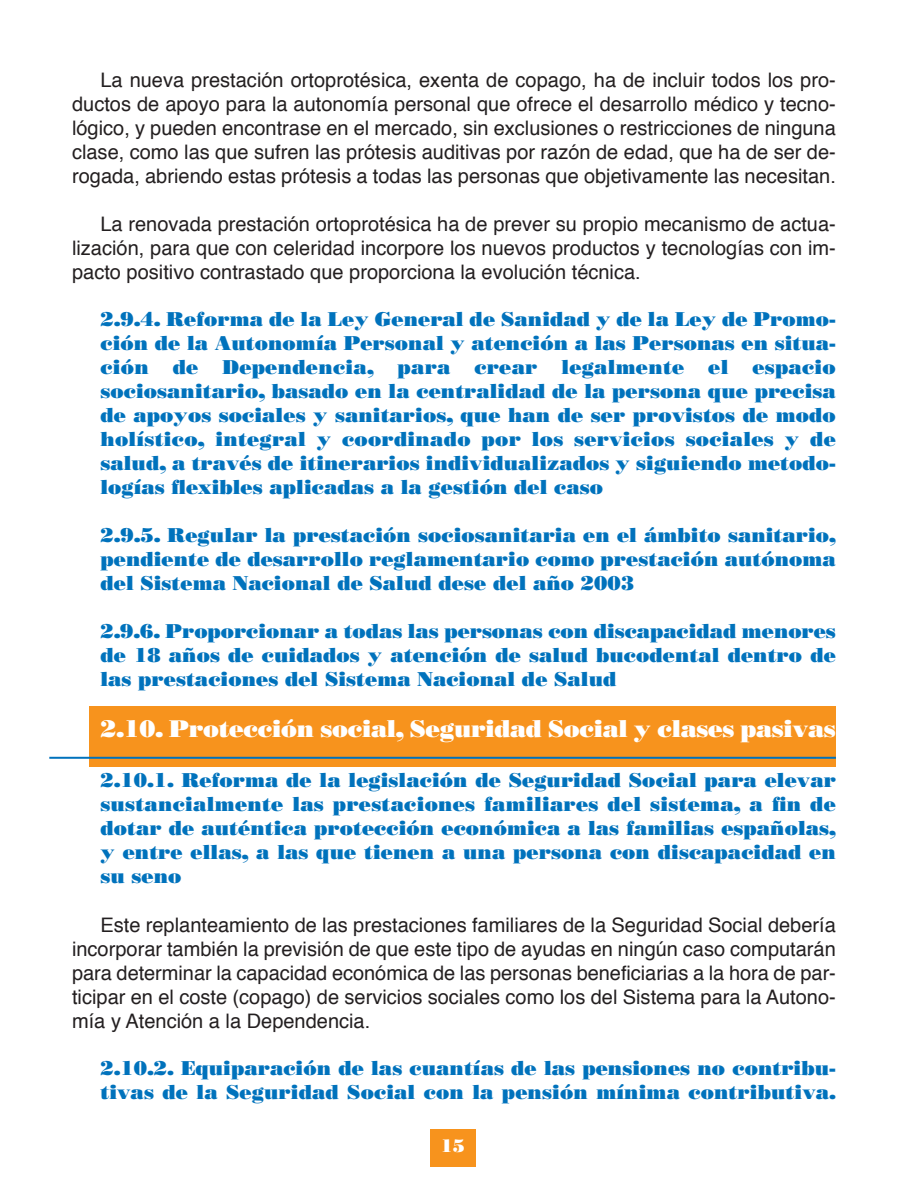
<style>
.page{position:relative;width:908px;height:1191px;background:#fff}
.page>*{position:absolute;margin:0;border:0;box-sizing:border-box;transform-origin:0 0}
.t1{font:24px "Bodoni Std Poster";letter-spacing:-.015em;color:#fff}
.t2{font:20px/24px "Bodoni Std Poster";color:#0072bc;text-align:justify}
.t3{font:20px/24px "Helvetica";color:#231f20;text-align:justify}
.t4{font:18px "Bodoni Std Poster";color:#fff}
</style>
<div class="page">
<div style="left:89px;top:706px;width:746px;height:61px;background:#f7931d"></div>
<div style="left:430px;top:1129px;width:46px;height:37px;background:#f7931d"></div>
<hr style="left:49px;top:757px;width:786px;height:2px;background:#0072bc">
<p class="t3" style="left:72px;top:70px;width:765px;text-indent:28px">La nueva prestación ortoprotésica, exenta de copago, ha de incluir todos los pro&shy;ductos de apoyo para la autonomía personal que ofrece el desarrollo médico y tecno&shy;lógico, y pueden encontrase en el mercado, sin exclusiones o restricciones de ninguna clase, como las que sufren las prótesis auditivas por razón de edad, que ha de ser de&shy;rogada, abriendo estas prótesis a todas las personas que objetivamente las necesitan.</p>
<p class="t3" style="left:72px;top:214px;width:765px;text-indent:28px">La renovada prestación ortoprotésica ha de prever su propio mecanismo de actua&shy;lización, para que con celeridad incorpore los nuevos productos y tecnologías con im&shy;pacto positivo contrastado que proporciona la evolución técnica.</p>
<p class="t2" style="left:100px;top:307px;width:736px">2.9.4. Reforma de la Ley General de Sanidad y de la Ley de Promo&shy;ción de la Autonomía Personal y atención a las Personas en situa&shy;ción de Dependencia, para crear legalmente el espacio sociosanitario, basado en la centralidad de la persona que precisa de apoyos sociales y sanitarios, que han de ser provistos de modo holístico, integral y coordinado por los servicios sociales y de salud, a través de itinerarios individualizados y siguiendo metodo&shy;logías flexibles aplicadas a la gestión del caso</p>
<p class="t2" style="left:100px;top:523px;width:736px">2.9.5. Regular la prestación sociosanitaria en el ámbito sanitario, pendiente de desarrollo reglamentario como prestación autónoma del Sistema Nacional de Salud dese del año 2003</p>
<p class="t2" style="left:100px;top:619px;width:736px">2.9.6. Proporcionar a todas las personas con discapacidad menores de 18 años de cuidados y atención de salud bucodental dentro de las prestaciones del Sistema Nacional de Salud</p>
<p class="t1" style="left:100px;top:714px;width:736px">2.10. Protección social, Seguridad Social y clases pasivas</p>
<p class="t2" style="left:100px;top:768px;width:736px">2.10.1. Reforma de la legislación de Seguridad Social para elevar sustancialmente las prestaciones familiares del sistema, a fin de dotar de auténtica protección económica a las familias españolas, y entre ellas, a las que tienen a una persona con discapacidad en su seno</p>
<p class="t3" style="left:72px;top:914px;width:765px;text-indent:28px">Este replanteamiento de las prestaciones familiares de la Seguridad Social debería incorporar también la previsión de que este tipo de ayudas en ningún caso computarán para determinar la capacidad económica de las personas beneficiarias a la hora de par&shy;ticipar en el coste (copago) de servicios sociales como los del Sistema para la Autono&shy;mía y Atención a la Dependencia.</p>
<p class="t2" style="left:100px;top:1056px;width:736px">2.10.2. Equiparación de las cuantías de las pensiones no contribu&shy;tivas de la Seguridad Social con la pensión mínima contributiva.</p>
<p class="t4" style="left:440px;top:1135px;width:26px">15</p>
</div>
